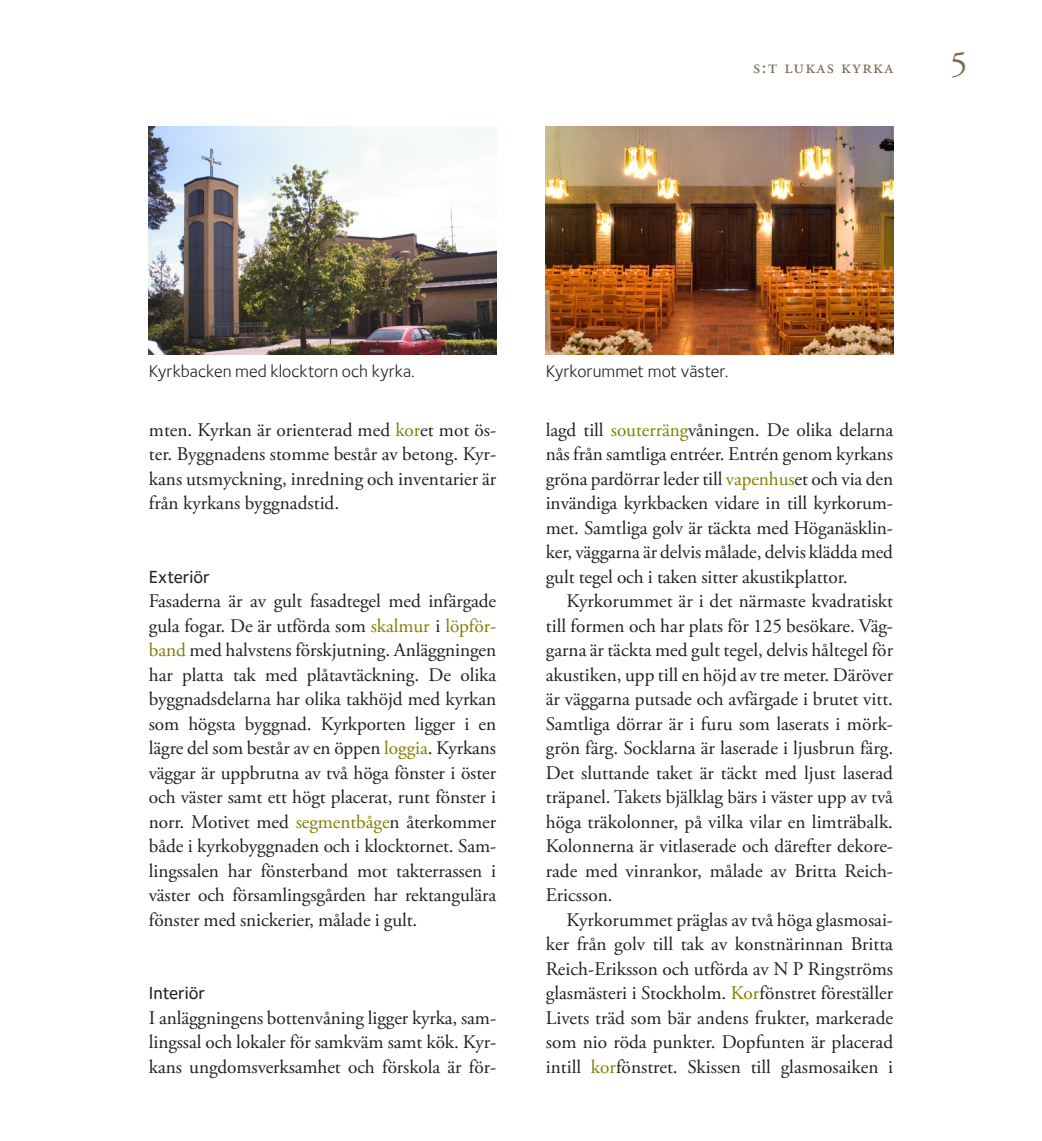
<style>
.page{position:relative;width:1042px;height:1141px;background:#fff}
.page>*{position:absolute;margin:0;border:0;box-sizing:border-box;transform-origin:0 0}
.Bröd_utan_indrag{font:35px "Adobe Garamond Pro";color:#7c6954}
.Bröd_utan_indrag-2{font:19.25px/24.5px "Adobe Garamond Pro";letter-spacing:-.005em;color:#231f20;text-align:justify}
.Bröd_med_indrag{font:19.25px/24.5px "Adobe Garamond Pro";color:#231f20;text-align:justify}
.Bröd_utan_indrag-3{font:19.25px "Adobe Garamond Pro";letter-spacing:.075em;color:#7c6954}
.Rubrik_4_gemena_svar{font:500 18.03px "Foundry Sterling";color:#231f20}
.Bildtext{font:17.5px "Foundry Sterling";color:#231f20}
.s1{color:#808000}
</style>
<div class="page">
<img style="left:149px;top:126px;width:347px;height:229px">
<img style="left:546px;top:126px;width:347px;height:229px">
<p class="Bröd_utan_indrag-3" style="left:753px;top:56px;width:141px">s:t lukas kyrka</p>
<p class="Bröd_utan_indrag" style="left:950px;top:43px;width:19px">5</p>
<p class="Bildtext" style="left:149px;top:361px;width:268px">Kyrkbacken med klocktorn och kyrka.</p>
<p class="Bildtext" style="left:546px;top:361px;width:184px">Kyrkorummet mot väster.</p>
<p class="Bröd_utan_indrag-2" style="left:149px;top:418px;width:349px">mten. Kyrkan är orienterad med <span class="s1">kor</span>et mot ös&shy;ter. Byggnadens stomme består av betong. Kyr&shy;kans utsmyckning, inredning och inventarier är från kyrkans byggnadstid.</p>
<p class="Rubrik_4_gemena_svar" style="left:149px;top:566px;width:63px">Exteriör</p>
<p class="Bröd_utan_indrag-2" style="left:149px;top:589px;width:349px">Fasaderna är av gult fasadtegel med infärgade gula fogar. De är utförda som <span class="s1">skalmur</span> i <span class="s1">löpför&shy;band</span> med halvstens förskjutning. Anläggningen har platta tak med plåtavtäckning. De olika byggnadsdelarna har olika takhöjd med kyrkan som högsta byggnad. Kyrkporten ligger i en lägre del som består av en öppen <span class="s1">loggia</span>. Kyrkans väggar är uppbrutna av två höga fönster i öster och väster samt ett högt placerat, runt fönster i norr. Motivet med <span class="s1">segmentbåge</span>n återkommer både i kyrkobyggnaden och i klocktornet. Sam&shy;lingssalen har fönsterband mot takterrassen i väster och församlingsgården har rektangulära fönster med snickerier, målade i gult.</p>
<p class="Rubrik_4_gemena_svar" style="left:149px;top:983px;width:58px">Interiör</p>
<p class="Bröd_utan_indrag-2" style="left:149px;top:1006px;width:349px">I anläggningens bottenvåning ligger kyrka, sam&shy;lingssal och lokaler för samkväm samt kök. Kyr&shy;kans ungdomsverksamhet och förskola är för-</p>
<p class="Bröd_utan_indrag-2" style="left:546px;top:418px;width:349px">lagd till <span class="s1">souterräng</span>våningen. De olika delarna nås från samtliga entréer. Entrén genom kyrkans gröna pardörrar leder till <span class="s1">vapenhus</span>et och via den invändiga kyrkbacken vidare in till kyrkorum&shy;met. Samtliga golv är täckta med Höganäsklin&shy;ker, väggarna är delvis målade, delvis klädda med gult tegel och i taken sitter akustikplattor.</p>
<p class="Bröd_med_indrag" style="left:546px;top:589px;width:349px;text-indent:21px">Kyrkorummet är i det närmaste kvadratiskt till formen och har plats för 125 besökare. Väg&shy;garna är täckta med gult tegel, delvis håltegel för akustiken, upp till en höjd av tre meter. Däröver är väggarna putsade och avfärgade i brutet vitt.<br>Samtliga dörrar är i furu som laserats i mörk&shy;grön färg. Socklarna är laserade i ljusbrun färg.<br>Det sluttande taket är täckt med ljust laserad träpanel. Takets bjälklag bärs i väster upp av två höga träkolonner, på vilka vilar en limträbalk.<br>Kolonnerna är vitlaserade och därefter dekore&shy;rade med vinrankor, målade av Britta Reich-Ericsson.</p>
<p class="Bröd_med_indrag" style="left:546px;top:908px;width:349px;text-indent:21px">Kyrkorummet präglas av två höga glasmosai&shy;ker från golv till tak av konstnärinnan Britta Reich-Eriksson och utförda av N P Ringströms glasmästeri i Stockholm. <span class="s1">Kor</span>fönstret föreställer Livets träd som bär andens frukter, markerade som nio röda punkter. Dopfunten är placerad intill <span class="s1">kor</span>fönstret. Skissen till glasmosaiken i</p>
</div>
